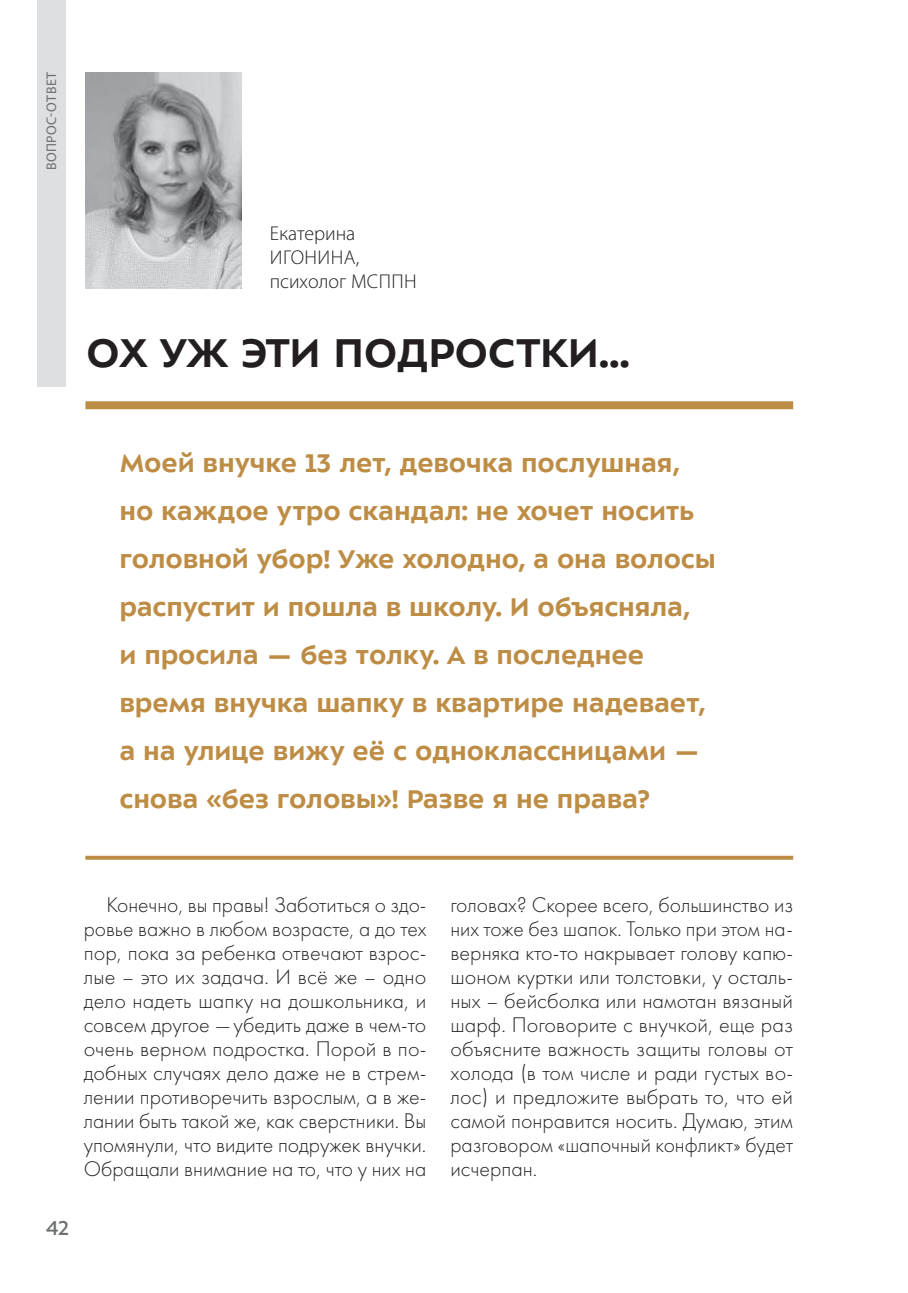
<style>
.page{position:relative;width:908px;height:1293px;background:#fff}
.page>*{position:absolute;margin:0;border:0;box-sizing:border-box;transform-origin:0 0}
.t1{font:700 44px "ALS Sector";color:#231f20}
.t2{font:700 28px/48px "ALS Sector";letter-spacing:-.005em;color:#be8d45}
.t3{font:300 22px/24px "Futura New";color:#231f20;text-align:justify}
.t4{font:22px "ALS Sector";color:#6d6e70}
.t5{font:300 20px/24px "Myriad Pro";color:#231f20}
.t6{font:14px "Myriad Pro";letter-spacing:.03em;color:#6d6e70}
</style>
<div class="page">
<div style="left:37px;top:0;width:28px;height:386px;background:#dedfe0"></div>
<img style="left:85px;top:72px;width:156px;height:216px">
<div style="left:85px;top:401px;width:707px;height:8px;background:#be8d45"></div>
<svg style="left:85px;top:855px;width:707px;height:4px;background:#caa268"></svg>
<p class="t6" style="left:43px;top:170px;width:100px;rotate:-90deg">ВОПРОС-ОТВЕТ</p>
<p class="t5" style="left:269px;top:221px;width:149px">Екатерина<br>ИГОНИНА, психолог МСППН</p>
<h1 class="t1" style="left:86px;top:339px;width:544px">ОХ УЖ ЭТИ ПОДРОСТКИ...</h1>
<p class="t2" style="left:119px;top:441px;width:597px">Моей внучке 13 лет, девочка послушная, но каждое утро скандал: не хочет носить головной убор! Уже холодно, а она волосы распустит и пошла в школу. И объясняла,<br>и просила — без толку. А в последнее время внучка шапку в квартире надевает, а на улице вижу её с одноклассницами — снова «без головы»! Разве я не права?</p>
<p class="t3" style="left:84px;top:895px;width:344px;text-indent:23px">Конечно, вы правы! Заботиться о здо&shy;ровье важно в любом возрасте, а до тех пор, пока за ребенка отвечают взрос&shy;лые – это их задача. И всё же – одно дело надеть шапку на дошкольника, и совсем другое —убедить даже в чем-то очень верном подростка. Порой в по&shy;добных случаях дело даже не в стрем&shy;лении противоречить взрослым, а в же&shy;лании быть такой же, как сверстники. Вы упомянули, что видите подружек внучки.<br>Обращали внимание на то, что у них на</p>
<p class="t3" style="left:450px;top:895px;width:344px">головах? Скорее всего, большинство из них тоже без шапок. Только при этом на&shy;верняка кто-то накрывает голову капю&shy;шоном куртки или толстовки, у осталь&shy;ных – бейсболка или намотан вязаный шарф. Поговорите с внучкой, еще раз объясните важность защиты головы от холода (в том числе и ради густых во&shy;лос) и предложите выбрать то, что ей самой понравится носить. Думаю, этим разговором «шапочный конфликт» будет исчерпан.</p>
<p class="t4" style="left:45px;top:1221px;width:25px">42</p>
</div>
